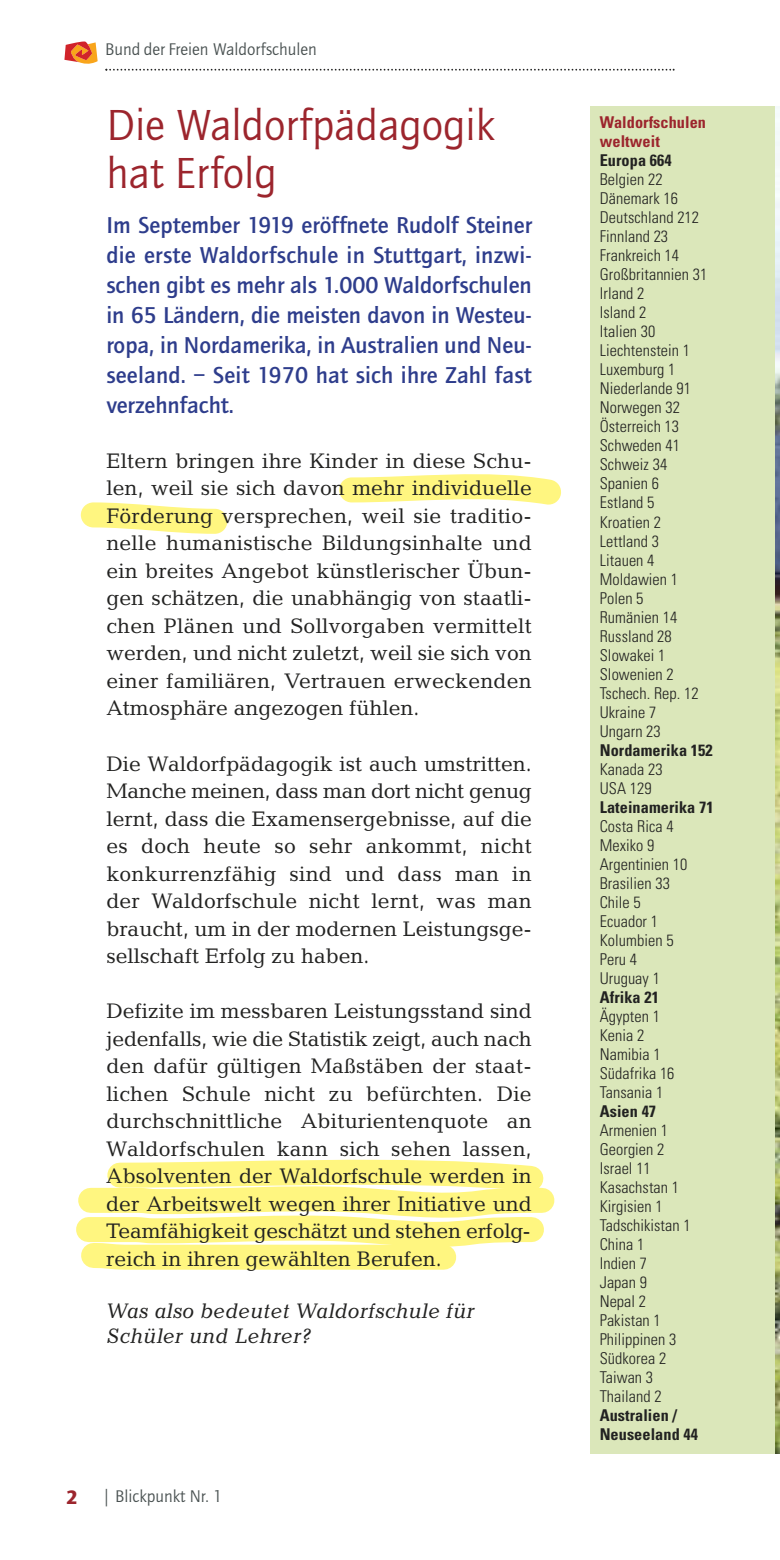
<style>
.page{position:relative;width:780px;height:1560px;background:#fff}
.page>*{position:absolute;margin:0;border:0;box-sizing:border-box;transform-origin:0 0}
.t1{font:45px/47.5px "Quay Sans";color:#9c252d}
.t2{font:500 23.75px/30px "Quay Sans";letter-spacing:.01em;color:#2e3d8c;text-align:justify}
.t3{font:21.25px/27.5px "Candida";color:#222221;text-align:justify}
.t4{font:italic 21.25px/25px "Candida";letter-spacing:.005em;color:#222221}
.t5{font:17.5px "Quay Sans";color:#495151}
.t6{font:300 condensed 16.25px/19px "Univers LT";letter-spacing:.005em;color:#222221}
.t7{font:700 condensed 16.25px/19px "Univers LT";letter-spacing:.005em;color:#222221}
.t8{font:700 condensed 16.25px/19px "Univers LT";letter-spacing:.005em;color:#9c252d}
.s1{font-weight:900;font-size:20px;color:#9c252d}
</style>
<div class="page">
<svg style="left:76px;top:1159px;width:479px;height:111px"></svg>
<svg style="left:81px;top:502px;width:146px;height:31px"></svg>
<svg style="left:339px;top:474px;width:222px;height:31px"></svg>
<svg style="left:64px;top:41px;width:34px;height:23px"></svg>
<svg style="left:105px;top:69px;width:569px;height:2px"></svg>
<div style="left:589px;top:106px;width:191px;height:1347px;background:#dbe7ba"></div>
<img style="left:776px;top:106px;width:4px;height:1347px">
<p class="t5" style="left:105px;top:39px;width:213px">Bund der Freien Waldorfschulen</p>
<h1 class="t1" style="left:106px;top:101px;width:390px">Die Waldorfpädagogik hat Erfolg</h1>
<p class="t2" style="left:106px;top:209px;width:427px">Im September 1919 eröffnete Rudolf Steiner die erste Waldorfschule in Stuttgart, inzwi&shy;schen gibt es mehr als 1.000 Waldorfschulen in 65 Ländern, die meisten davon in Westeu&shy;ropa, in Nordamerika, in Australien und Neu&shy;seeland. – Seit 1970 hat sich ihre Zahl fast verzehnfacht.</p>
<p class="t3" style="left:106px;top:449px;width:427px">Eltern bringen ihre Kinder in diese Schu&shy;len, weil sie sich davon mehr individuelle Förderung versprechen, weil sie traditio&shy;nelle humanistische Bildungsinhalte und ein breites Angebot künstlerischer Übun&shy;gen schätzen, die unabhängig von staatli&shy;chen Plänen und Sollvorgaben vermittelt werden, und nicht zuletzt, weil sie sich von einer familiären, Vertrauen erweckenden Atmosphäre angezogen fühlen.</p>
<p class="t3" style="left:106px;top:751px;width:427px">Die Waldorfpädagogik ist auch umstritten.<br>Manche meinen, dass man dort nicht genug lernt, dass die Examensergebnisse, auf die es doch heute so sehr ankommt, nicht konkurrenzfähig sind und dass man in der Waldorfschule nicht lernt, was man braucht, um in der modernen Leistungsge&shy;sellschaft Erfolg zu haben.</p>
<p class="t3" style="left:106px;top:999px;width:427px">Defizite im messbaren Leistungsstand sind jedenfalls, wie die Statistik zeigt, auch nach den dafür gültigen Maßstäben der staat&shy;lichen Schule nicht zu befürchten. Die durchschnittliche Abiturientenquote an Waldorfschulen kann sich sehen lassen, Absolventen der Waldorfschule werden in der Arbeitswelt wegen ihrer Initiative und Teamfähigkeit geschätzt und stehen erfolg&shy;reich in ihren gewählten Berufen.</p>
<p class="t4" style="left:106px;top:1300px;width:369px">Was also bedeutet Waldorfschule für<br>Schüler und Lehrer?</p>
<p class="t5" style="left:66px;top:1485px;width:158px"><span class="s1">2</span> | Blickpunkt Nr. 1</p>
<p class="t8" style="left:599px;top:114px;width:108px">Waldorfschulen weltweit</p>
<p class="t7" style="left:599px;top:152px;width:73px">Europa 664</p>
<p class="t6" style="left:599px;top:171px;width:109px">Belgien 22<br>Dänemark 16<br>Deutschland 212<br>Finnland 23<br>Frankreich 14<br>Großbritannien 31<br>Irland 2<br>Island 2<br>Italien 30<br>Liechtenstein 1<br>Luxemburg 1<br>Niederlande 91<br>Norwegen 32<br>Österreich 13<br>Schweden 41<br>Schweiz 34<br>Spanien 6<br>Estland 5<br>Kroatien 2<br>Lettland 3<br>Litauen 4<br>Moldawien 1<br>Polen 5<br>Rumänien 14<br>Russland 28<br>Slowakei 1<br>Slowenien 2<br>Tschech. Rep. 12<br>Ukraine 7<br>Ungarn 23</p>
<p class="t7" style="left:599px;top:741px;width:114px">Nordamerika 152</p>
<p class="t6" style="left:599px;top:760px;width:64px">Kanada 23<br>USA 129</p>
<p class="t7" style="left:599px;top:798px;width:115px">Lateinamerika 71</p>
<p class="t6" style="left:599px;top:818px;width:89px">Costa Rica 4<br>Mexiko 9<br>Argentinien 10<br>Brasilien 33<br>Chile 5<br>Ecuador 1<br>Kolumbien 5<br>Peru 4<br>Uruguay 1</p>
<p class="t7" style="left:599px;top:988px;width:61px">Afrika 21</p>
<p class="t6" style="left:599px;top:1008px;width:76px">Ägypten 1<br>Kenia 2<br>Namibia 1<br>Südafrika 16<br>Tansania 1</p>
<p class="t7" style="left:599px;top:1103px;width:58px">Asien 47</p>
<p class="t6" style="left:599px;top:1122px;width:92px">Armenien 1<br>Georgien 2<br>Israel 11<br>Kasachstan 1<br>Kirgisien 1<br>Tadschikistan 1<br>China 1<br>Indien 7<br>Japan 9<br>Nepal 2<br>Pakistan 1<br>Philippinen 3<br>Südkorea 2<br>Taiwan 3<br>Thailand 2</p>
<p class="t7" style="left:599px;top:1407px;width:100px">Australien /<br>Neuseeland 44</p>
</div>
